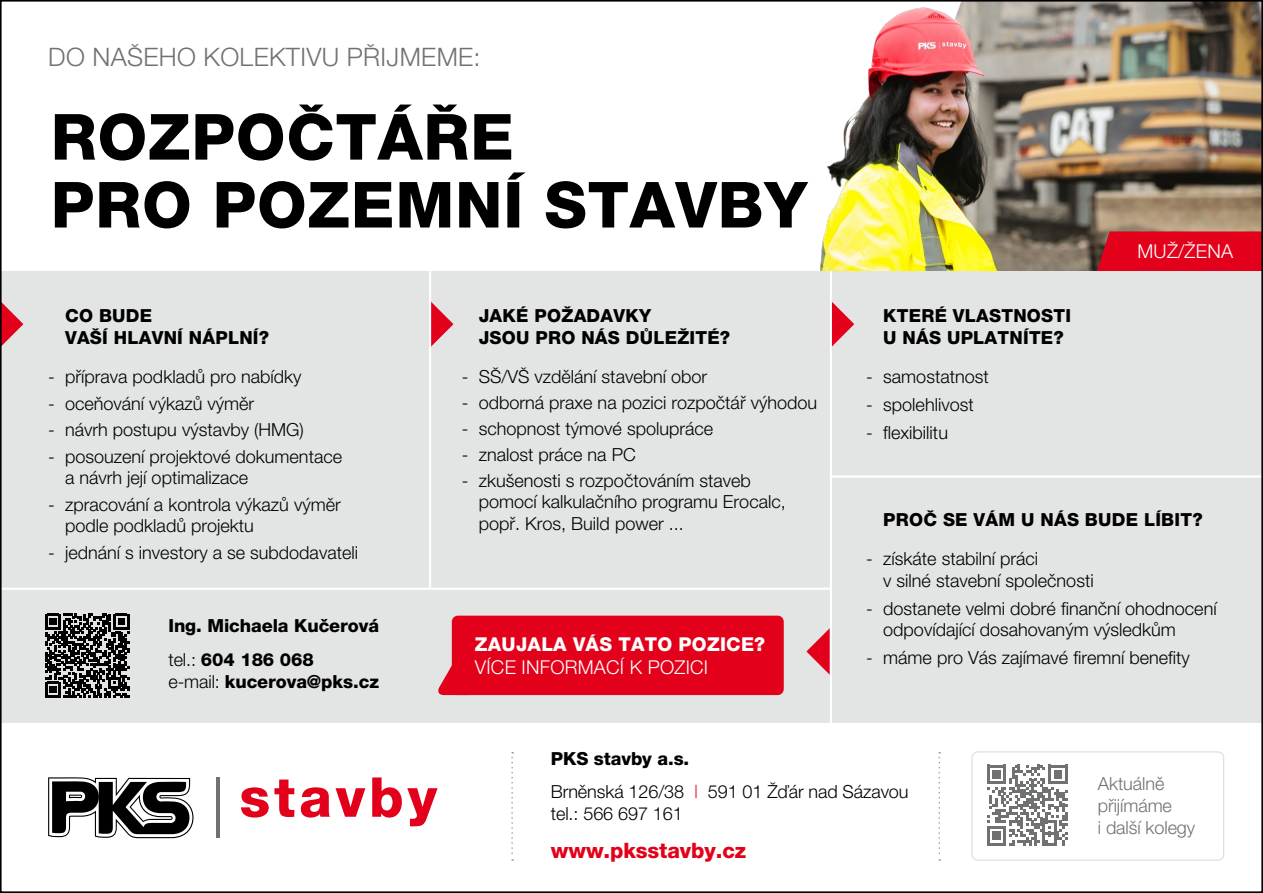
<style>
.page{position:relative;width:1263px;height:893px;background:#fff}
.page>*{position:absolute;margin:0;border:0;box-sizing:border-box;transform-origin:0 0}
.t1{font:63.6px/67.9px "Helvetica Neue CE Heavy";letter-spacing:.015em;color:#000}
.t2{font:25.5px "Helvetica Neue CE Light";letter-spacing:.015em;color:#707172}
.t3{font:21.15px "Helvetica Neue CE Heavy";letter-spacing:-.005em;color:#e2001a}
.t4{font:19.05px "Helvetica Neue CE Light";letter-spacing:.015em;color:#fff}
.t5{font:19.05px "Helvetica Neue CE Heavy";letter-spacing:.015em;color:#fff}
.t6{font:18px/21.6px "Helvetica Neue CE Light";color:#000}
.t7{font:18px/21.6px "Helvetica Neue CE Heavy";letter-spacing:.015em;color:#000}
.t8{font:18px/33.6px "Helvetica Neue CE Heavy";letter-spacing:-.005em;color:#000}
.t9{font:18px/21.6px "Helvetica Neue CE Light";letter-spacing:-.005em;color:#707172}
.s1{font-family:"Helvetica Neue CE Light"}
.s2{color:#e2001a}
</style>
<div class="page">
<img style="left:820px;top:3px;width:440px;height:268px">
<svg style="left:1096px;top:231px;width:164px;height:40px"></svg>
<div style="left:0;top:271px;width:1263px;height:452px;background:#e3e4e4"></div>
<hr style="left:831px;top:475px;width:432px;height:3px;background:#fff">
<hr style="left:0;top:588px;width:830px;height:2px;background:#fff">
<svg style="left:806px;top:628px;width:24px;height:47px"></svg>
<svg style="left:3px;top:304px;width:20px;height:41px"></svg>
<svg style="left:431px;top:302px;width:22px;height:45px"></svg>
<svg style="left:832px;top:302px;width:22px;height:45px"></svg>
<hr style="left:429px;top:271px;width:2px;height:317px;background:#fff">
<hr style="left:830px;top:271px;width:2px;height:452px;background:#fff">
<div style="left:452px;top:616px;width:332px;height:79px;background:#e2001a;border-radius:6px"></div>
<svg style="left:438px;top:661px;width:18px;height:34px"></svg>
<svg style="left:511px;top:752px;width:2px;height:109px"></svg>
<svg style="left:938px;top:752px;width:2px;height:109px"></svg>
<svg style="left:987px;top:765px;width:81px;height:81px"></svg>
<svg style="left:45px;top:614px;width:84px;height:84px"></svg>
<div style="left:971px;top:751px;width:253px;height:110px;border:1px solid #d9dadb;border-radius:6px"></div>
<hr style="left:216px;top:777px;width:3px;height:61px;background:#707172">
<svg style="left:48px;top:777px;width:145px;height:61px"></svg>
<svg style="left:241px;top:779px;width:53px;height:38px"></svg>
<svg style="left:301px;top:787px;width:64px;height:31px"></svg>
<svg style="left:372px;top:777px;width:66px;height:49px"></svg>
<h2 class="t2" style="left:48px;top:43px;width:434px">DO NAŠEHO KOLEKTIVU PŘIJMEME:</h2>
<h1 class="t1" style="left:51px;top:105px;width:758px">ROZPOČTÁŘE<br>PRO POZEMNÍ STAVBY</h1>
<p class="t7" style="left:65px;top:305px;width:206px">CO BUDE<br>VAŠÍ HLAVNÍ NÁPLNÍ?</p>
<p class="t6" style="left:48px;top:366px;width:255px">- příprava podkladů pro nabídky</p>
<p class="t6" style="left:48px;top:393px;width:208px">- oceňování výkazů výměr</p>
<p class="t6" style="left:48px;top:419px;width:257px">- návrh postupu výstavby (HMG)</p>
<p class="t6" style="left:65px;top:446px;width:278px;text-indent:-17px">- posouzení projektové dokumentace a návrh její optimalizace</p>
<p class="t6" style="left:65px;top:494px;width:277px;text-indent:-17px">- zpracování a kontrola výkazů výměr podle podkladů projektu</p>
<p class="t6" style="left:48px;top:542px;width:311px">- jednání s investory a se subdodavateli</p>
<p class="t8" style="left:168px;top:610px;width:212px">Ing. Michaela Kučerová <span class="s1">tel.:</span> 604 186 068</p>
<p class="t8" style="left:168px;top:665px;width:212px"><span class="s1">e-mail:</span> kucerova@pks.cz</p>
<p class="t7" style="left:479px;top:305px;width:253px">JAKÉ POŽADAVKY<br>JSOU PRO NÁS DŮLEŽITÉ?</p>
<p class="t6" style="left:462px;top:366px;width:247px">- SŠ/VŠ vzdělání stavební obor</p>
<p class="t6" style="left:462px;top:392px;width:357px">- odborná praxe na pozici rozpočtář výhodou</p>
<p class="t6" style="left:462px;top:418px;width:253px">- schopnost týmové spolupráce</p>
<p class="t6" style="left:462px;top:444px;width:176px">- znalost práce na PC</p>
<p class="t6" style="left:479px;top:470px;width:309px;text-indent:-17px">- zkušenosti s rozpočtováním staveb pomocí kalkulačního programu Erocalc, popř. Kros, Build power ...</p>
<p class="t5" style="left:475px;top:633px;width:292px">ZAUJALA VÁS TATO POZICE?</p>
<p class="t4" style="left:475px;top:656px;width:235px">VÍCE INFORMACÍ K POZICI</p>
<p class="t7" style="left:883px;top:305px;width:189px">KTERÉ VLASTNOSTI<br>U NÁS UPLATNÍTE?</p>
<p class="t6" style="left:866px;top:366px;width:124px">- samostatnost</p>
<p class="t6" style="left:866px;top:394px;width:109px">- spolehlivost</p>
<p class="t6" style="left:866px;top:421px;width:83px">- flexibilitu</p>
<p class="t4" style="left:1137px;top:240px;width:97px">MUŽ/ŽENA</p>
<p class="t7" style="left:883px;top:509px;width:321px">PROČ SE VÁM U NÁS BUDE LÍBIT?</p>
<p class="t6" style="left:883px;top:548px;width:212px;text-indent:-17px">- získáte stabilní práci<br>v silné stavební společnosti</p>
<p class="t6" style="left:883px;top:598px;width:335px;text-indent:-17px">- dostanete velmi dobré finanční ohodnocení odpovídající dosahovaným výsledkům</p>
<p class="t6" style="left:866px;top:647px;width:325px">- máme pro Vás zajímavé firemní benefity</p>
<p class="t8" style="left:551px;top:742px;width:140px">PKS stavby a.s.</p>
<p class="t6" style="left:551px;top:781px;width:359px">Brněnská 126/38 <span class="s2">|</span> 591 01 Žďár nad Sázavou tel.: 566 697 161</p>
<p class="t3" style="left:551px;top:838px;width:197px">www.pksstavby.cz</p>
<p class="t9" style="left:1098px;top:773px;width:99px">Aktuálně přijímáme<br>i další kolegy</p>
</div>
